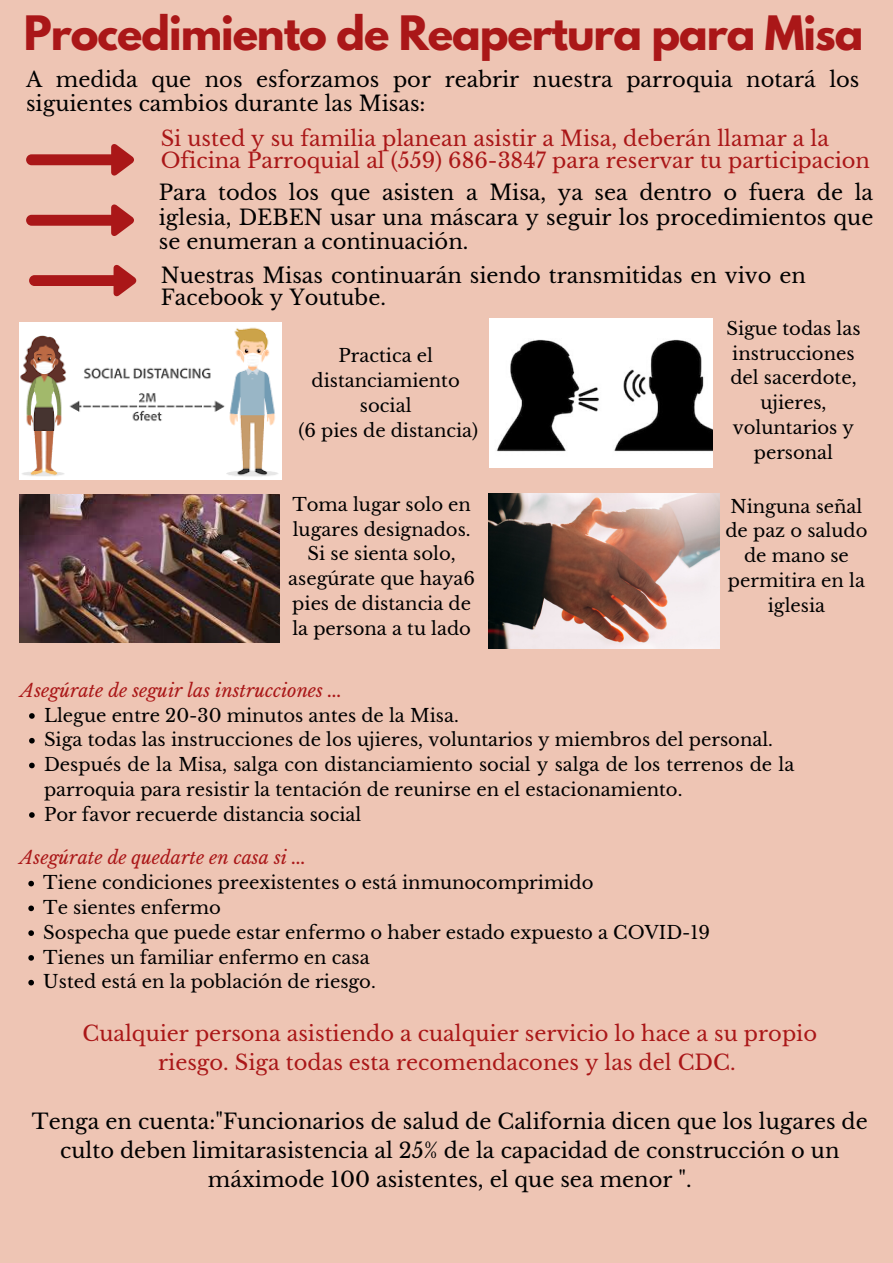
<style>
.page{position:relative;width:893px;height:1263px;background:#eec5b4}
.page>*{position:absolute;margin:0;border:0;box-sizing:border-box;transform-origin:0 0}
.t1{font:700 42px "League Spartan";letter-spacing:-.025em;color:#aa1718}
.t2{font:21px/24.8px "Libre Baskerville";color:#000}
.t3{font:21px/22px "Libre Baskerville";color:#aa1718}
.t4{font:18px/24.8px "Libre Baskerville";color:#000;text-align:center}
.t5{font:italic 18px "Libre Baskerville";color:#aa1718}
</style>
<div class="page">
<svg style="left:26px;top:144px;width:108px;height:32px"></svg>
<svg style="left:26px;top:204px;width:108px;height:32px"></svg>
<svg style="left:29px;top:265px;width:107px;height:31px"></svg>
<img style="left:20px;top:322px;width:262px;height:157px">
<img style="left:489px;top:319px;width:223px;height:148px">
<img style="left:20px;top:494px;width:260px;height:149px">
<img style="left:489px;top:493px;width:230px;height:156px">
<svg style="left:29px;top:713px;width:6px;height:6px"></svg>
<svg style="left:29px;top:738px;width:6px;height:5px"></svg>
<svg style="left:29px;top:763px;width:6px;height:5px"></svg>
<svg style="left:29px;top:812px;width:6px;height:6px"></svg>
<svg style="left:28px;top:881px;width:6px;height:5px"></svg>
<svg style="left:28px;top:905px;width:6px;height:6px"></svg>
<svg style="left:28px;top:930px;width:6px;height:6px"></svg>
<svg style="left:28px;top:955px;width:6px;height:6px"></svg>
<svg style="left:28px;top:980px;width:6px;height:5px"></svg>
<h1 class="t1" style="left:24px;top:12px;width:841px">Procedimiento de Reapertura para Misa</h1>
<p class="t2" style="left:26px;top:68px;width:835px;line-height:24.2px">A medida que nos esforzamos por reabrir nuestra parroquia notará los siguientes cambios durante las Misas:</p>
<p class="t3" style="left:161px;top:127px;width:711px">Si usted y su familia planean asistir a Misa, deberán llamar a la<br>Oficina Parroquial al (559) 686-3847 para reservar tu participacion</p>
<p class="t2" style="left:159px;top:180px;width:716px;text-align:justify">Para todos los que asisten a Misa, ya sea dentro o fuera de la iglesia, DEBEN usar una máscara y seguir los procedimientos que se enumeran a continuación.</p>
<p class="t2" style="left:161px;top:264px;width:646px;line-height:22px">Nuestras Misas continuarán siendo transmitidas en vivo en<br>Facebook y Youtube.</p>
<p class="t4" style="left:298px;top:344px;width:181px">Practica el distanciamiento social<br>(6 pies de distancia)</p>
<p class="t4" style="left:726px;top:316px;width:136px">Sigue todas las instrucciones del sacerdote, ujieres, voluntarios y personal</p>
<p class="t4" style="left:288px;top:492px;width:188px">Toma lugar solo en lugares designados.<br>Si se sienta solo, asegúrate que haya6 pies de distancia de la persona a tu lado</p>
<p class="t4" style="left:725px;top:494px;width:143px">Ninguna señal de paz o saludo de mano se permitira en la iglesia</p>
<p class="t5" style="left:21px;top:679px;width:323px">Asegúrate de seguir las instrucciones ...</p>
<p class="t4" style="left:44px;top:703px;width:752px;text-align:left">Llegue entre 20-30 minutos antes de la Misa.<br>Siga todas las instrucciones de los ujieres, voluntarios y miembros del personal.<br>Después de la Misa, salga con distanciamiento social y salga de los terrenos de la parroquia para resistir la tentación de reunirse en el estacionamiento.<br>Por favor recuerde distancia social</p>
<p class="t5" style="left:20px;top:847px;width:288px">Asegúrate de quedarte en casa si ...</p>
<p class="t4" style="left:43px;top:870px;width:668px;text-align:left">Tiene condiciones preexistentes o está inmunocomprimido<br>Te sientes enfermo<br>Sospecha que puede estar enfermo o haber estado expuesto a COVID-19<br>Tienes un familiar enfermo en casa<br>Usted está en la población de riesgo.</p>
<p class="t3" style="left:83px;top:1019px;width:736px;line-height:29.2px;text-align:center">Cualquier persona asistiendo a cualquier servicio lo hace a su propio riesgo. Siga todas esta recomendacones y las del CDC.</p>
<p class="t2" style="left:32px;top:1107px;width:837px;line-height:29.2px;text-align:center">Tenga en cuenta:"Funcionarios de salud de California dicen que los lugares de culto deben limitarasistencia al 25% de la capacidad de construcción o un máximode 100 asistentes, el que sea menor ".</p>
</div>
